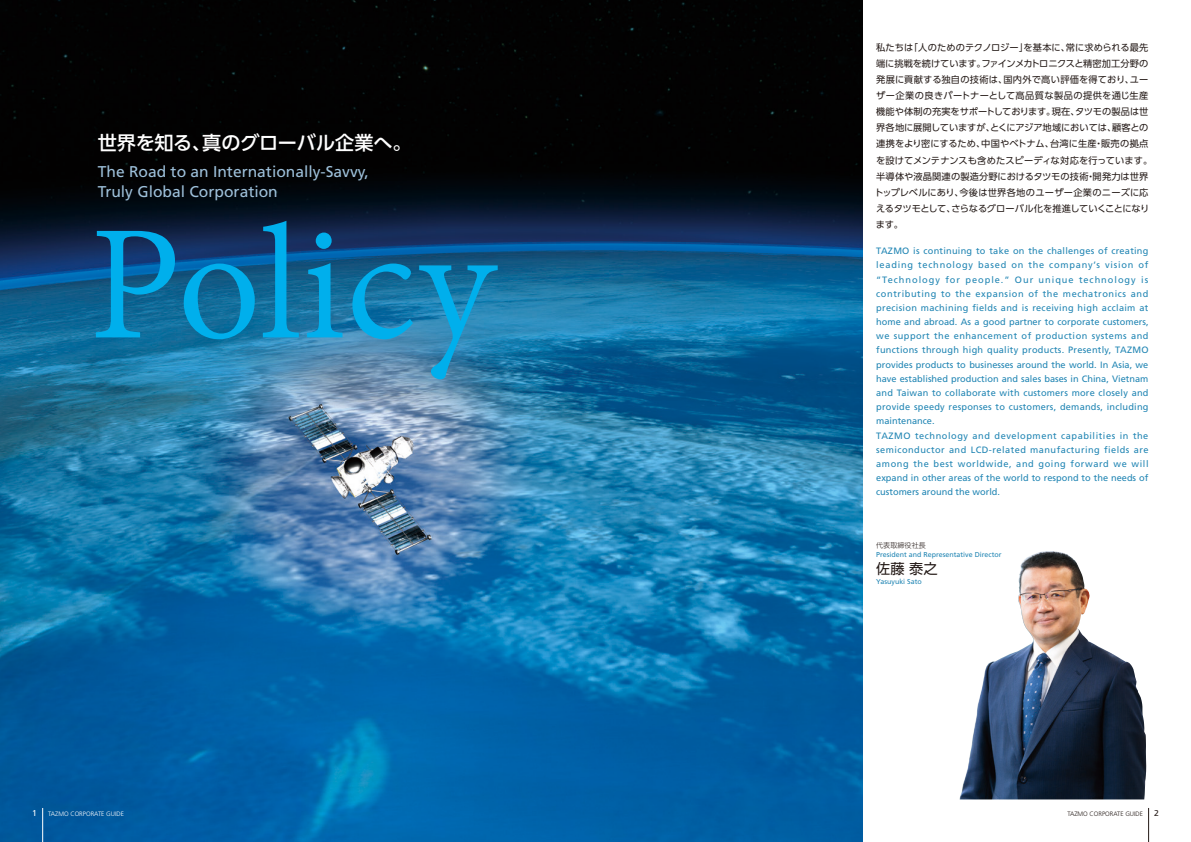
<style>
.page{position:relative;width:1191px;height:842px;background:#fff}
.page>*{position:absolute;margin:0;border:0;box-sizing:border-box;transform-origin:0 0}
.t1{font:177.2px "Adobe Devanagari";color:#00afec}
.t2{font:500 19.1px "UD Shin Go Pr 6";letter-spacing:-.01em;color:#fff}
.t3{font:15.6px/19.8px "Frutiger LT Std";color:#9dc0da}
.t4{font:14.2px "UD Shin Go Pr 6";color:#231916}
.t5{font:9.2px/14.2px "Frutiger LT Std";letter-spacing:.03em;color:#2286b4}
.t6{font:9.2px/16.1px "UD Shin Go Pr 6";letter-spacing:.005em;color:#231916}
.t7{font:8.5px "Frutiger LT Std";color:#fff}
.t8{font:8.5px "Frutiger LT Std";color:#231916}
.t9{font:7.1px "Frutiger LT Std";color:#2286b4}
.t10{font:300 7.1px "UD Shin Go Pr 6";color:#231916}
.t11{font:300 6.4px "Frutiger LT Std";color:#fff}
.t12{font:300 6.4px "Frutiger LT Std";color:#231916}
</style>
<div class="page">
<img style="left:0;top:0;width:862px;height:842px">
<img style="left:959px;top:551px;width:187px;height:248px">
<hr style="left:1148px;top:808px;width:1px;height:34px;background:#231916">
<hr style="left:42px;top:808px;width:1px;height:34px;background:#fff">
<h2 class="t2" style="left:98px;top:127px;width:315px">世界を知る、真のグローバル企業へ。</h2>
<h3 class="t3" style="left:98px;top:162px;width:272px">The Road to an Internationally-Savvy,<br>Truly Global Corporation</h3>
<h1 class="t1" style="left:89px;top:185px;width:407px">Policy</h1>
<p class="t6" style="left:874px;top:39px;width:279px">私たちは「人のためのテクノロジー」を基本に、常に求められる最先端に挑戦を続けています。ファインメカトロニクスと精密加工分野の発展に貢献する独自の技術は、国内外で高い評価を得ており、ユーザー企業の良きパートナーとして高品質な製品の提供を通じ生産機能や体制の充実をサポートしております。現在、タツモの製品は世界各地に展開していますが、とくにアジア地域においては、顧客との連携をより密にするため、中国やベトナム、台湾に生産・販売の拠点を設けてメンテナンスも含めたスピーディな対応を行っています。半導体や液晶関連の製造分野におけるタツモの技術・開発力は世界トップレベルにあり、今後は世界各地のユーザー企業のニーズに応えるタツモとして、さらなるグローバル化を推進していくことになります。</p>
<p class="t5" style="left:876px;top:244px;width:274px">TAZMO is continuing to take on the challenges of creating leading technology based on the company’s vision of “Technology for people.” Our unique technology is contributing to the expansion of the mechatronics and precision machining fields and is receiving high acclaim at home and abroad. As a good partner to corporate customers, we support the enhancement of production systems and functions through high quality products. Presently, TAZMO provides products to businesses around the world. In Asia, we have established production and sales bases in China, Vietnam and Taiwan to collaborate with customers more closely and provide speedy responses to customers, demands, including maintenance.<br>TAZMO technology and development capabilities in the semiconductor and LCD-related manufacturing fields are among the best worldwide, and going forward we will expand in other areas of the world to respond to the needs of customers around the world.</p>
<p class="t10" style="left:876px;top:539px;width:51px">代表取締役社長</p>
<p class="t9" style="left:876px;top:551px;width:127px">President and Representative Director</p>
<h3 class="t4" style="left:876px;top:557px;width:63px">佐藤 泰之</h3>
<p class="t9" style="left:876px;top:577px;width:47px">Yasuyuki Sato</p>
<p class="t7" style="left:32px;top:808px;width:6px">1</p>
<p class="t11" style="left:48px;top:810px;width:77px">TAZMO CORPORATE GUIDE</p>
<p class="t12" style="left:1067px;top:810px;width:77px">TAZMO CORPORATE GUIDE</p>
<p class="t8" style="left:1154px;top:808px;width:6px">2</p>
</div>
